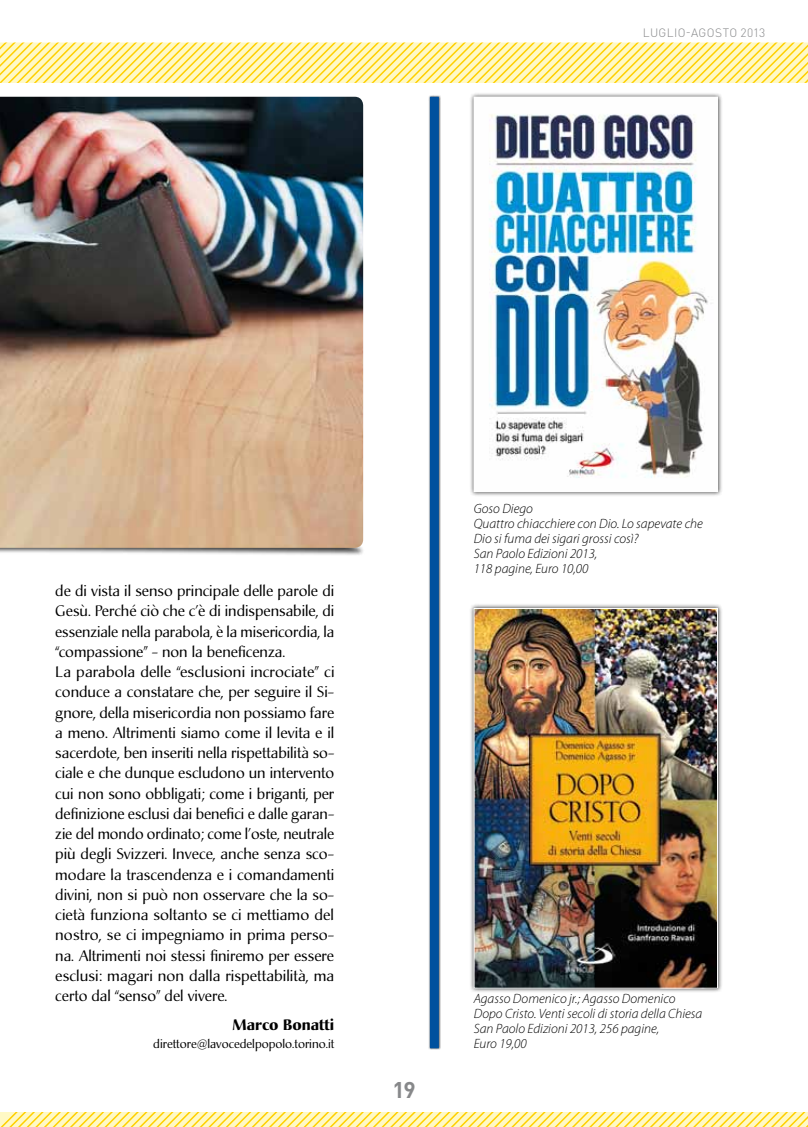
<style>
.page{position:relative;width:808px;height:1127px;background:#fff}
.page>*{position:absolute;margin:0;border:0;box-sizing:border-box;transform-origin:0 0}
.t1{font:700 22.5px "DIN Pro";color:#87888a}
.t2{font:15px/20.2px "Christiana";color:#000}
.t3{font:700 15px "Christiana";color:#000}
.t4{font:italic 300 13.5px/15px "Myriad Pro";color:#000}
.t5{font:12px "Christiana";color:#000}
.t6{font:300 12px "DIN Pro";letter-spacing:.03em;color:#87888a}
</style>
<div class="page">
<div style="left:0;top:415px;width:365px;height:141px;background:#000;opacity:.75"></div>
<img style="left:0;top:97px;width:363px;height:451px">
<div style="left:428px;top:95px;width:13px;height:955px;background:#000;opacity:.75"></div>
<div style="left:430px;top:97px;width:9px;height:951px;background:#00519e"></div>
<svg style="left:0;top:1112px;width:808px;height:15px;background:#ffee94"></svg>
<svg style="left:0;top:43px;width:808px;height:40px;background:#ffee94"></svg>
<div style="left:469px;top:92px;width:253px;height:404px;background:#000;opacity:.75"></div>
<img style="left:476px;top:99px;width:240px;height:391px">
<div style="left:469px;top:603px;width:253px;height:390px;background:#000;opacity:.75"></div>
<img style="left:476px;top:610px;width:240px;height:376px">
<div style="left:474px;top:608px;width:244px;height:380px;border:1px solid #fff"></div>
<p class="t6" style="left:643px;top:25px;width:124px">LUGLIO-AGOSTO 2013</p>
<p class="t2" style="left:55px;top:581px;width:281px">de di vista il senso principale delle parole di Gesù. Perché ciò che c’è di indispensabile, di essenziale nella parabola, è la misericordia, la “compassione” - non la beneficenza.<br>La parabola delle “esclusioni incrociate” ci conduce a constatare che, per seguire il Si&shy;gnore, della misericordia non possiamo fare a meno. Altrimenti siamo come il levita e il sacerdote, ben inseriti nella rispettabilità so&shy;ciale e che dunque escludono un intervento cui non sono obbligati; come i briganti, per definizione esclusi dai benefici e dalle garan&shy;zie del mondo ordinato; come l’oste, neutrale più degli Svizzeri. Invece, anche senza sco&shy;modare la trascendenza e i comandamenti divini, non si può non osservare che la so&shy;cietà funziona soltanto se ci mettiamo del nostro, se ci impegniamo in prima perso&shy;na. Altrimenti noi stessi finiremo per essere esclusi: magari non dalla rispettabilità, ma certo dal “senso” del vivere.</p>
<p class="t3" style="left:232px;top:1015px;width:103px">Marco Bonatti</p>
<p class="t5" style="left:153px;top:1036px;width:182px">direttore@lavocedelpopolo.torino.it</p>
<p class="t4" style="left:474px;top:501px;width:231px">Goso Diego<br>Quattro chiacchiere con Dio. Lo sapevate che<br>Dio si fuma dei sigari grossi così?<br>San Paolo Edizioni 2013,<br>118 pagine, Euro 10,00</p>
<h1 class="t1" style="left:392px;top:1075px;width:25px">19</h1>
<p class="t4" style="left:474px;top:991px;width:230px">Agasso Domenico jr.; Agasso Domenico Dopo Cristo. Venti secoli di storia della Chiesa San Paolo Edizioni 2013, 256 pagine,<br>Euro 19,00</p>
</div>
